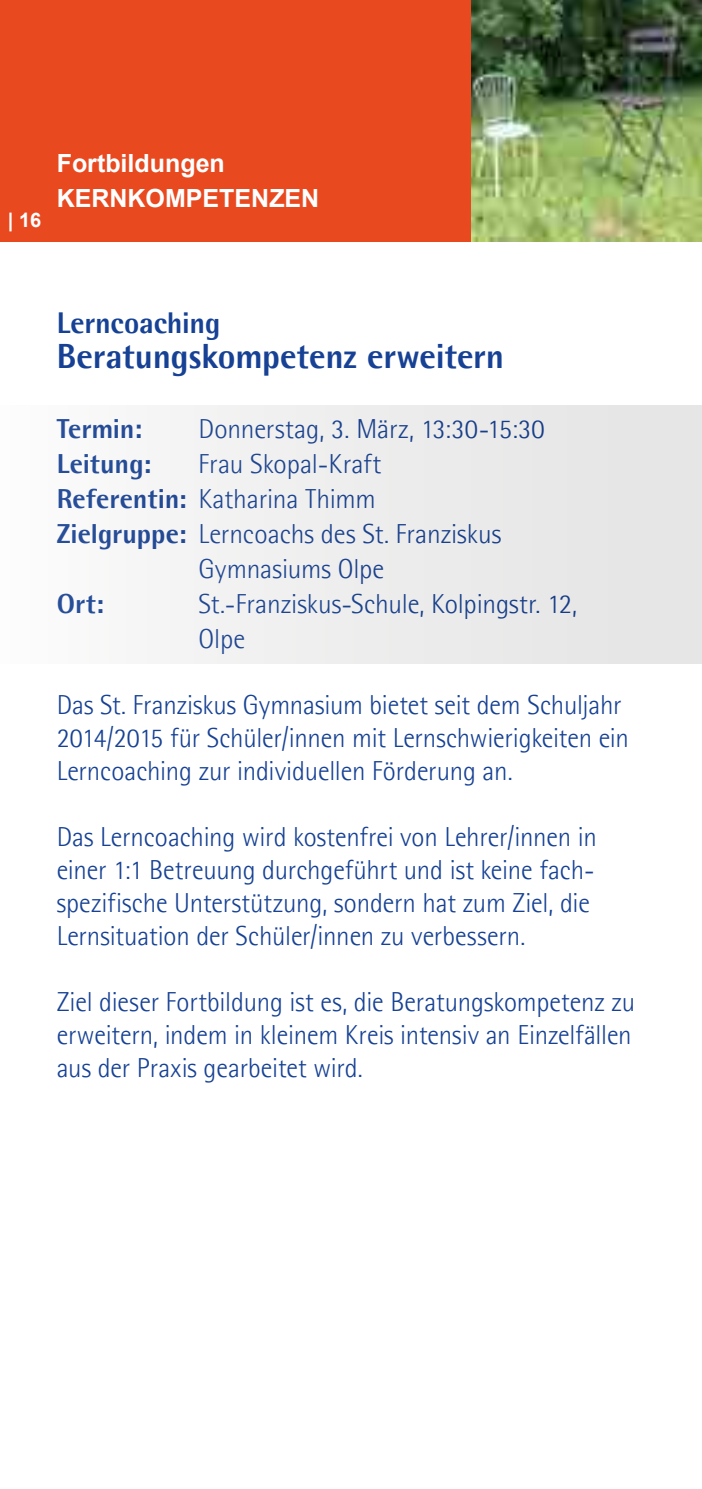
<style>
.page{position:relative;width:702px;height:1489px;background:#fff}
.page>*{position:absolute;margin:0;border:0;box-sizing:border-box;transform-origin:0 0}
.t1{font:700 35px "Agfa Rotis Semisans Ex";letter-spacing:-.005em;color:#164194}
.t2{font:700 30px "Agfa Rotis Semisans Ex";letter-spacing:-.005em;color:#164194}
.t3{font:300 27.5px/33px "Agfa Rotis Semisans";letter-spacing:-.005em;color:#164194}
.t4{font:700 27.5px "Agfa Rotis Semisans Ex";color:#164194}
.t5{font:700 25px/35px "Arial";color:#fff}
.t6{font:700 20px "Arial";color:#fff}
.s1{font-family:"Agfa Rotis Sans Serif";font-weight:800}
.s2{font-family:"Agfa Rotis Semisans Ex";font-weight:700}
</style>
<div class="page">
<img style="left:470px;top:0;width:232px;height:241px">
<div style="left:0;top:0;width:470px;height:241px;background:#e8491f"></div>
<div style="left:0;top:406px;width:702px;height:257px;background:linear-gradient(to right,#fbfbfa,#e3e3e3)"></div>
<p class="t6" style="left:8px;top:207px;width:35px">| 16</p>
<p class="t5" style="left:57px;top:147px;width:264px">Fortbildungen<br>KERNKOMPETENZEN</p>
<p class="t2" style="left:57px;top:304px;width:165px">Lerncoaching</p>
<p class="t1" style="left:57px;top:334px;width:449px">Beratungskompetenz erweitern</p>
<p class="t4" style="left:57px;top:411px;width:87px">Termin<span class="s1">:</span></p>
<p class="t3" style="left:198px;top:412px;width:348px">Donnerstag, 3. März, 13:30-15:30</p>
<p class="t4" style="left:57px;top:446px;width:96px">Leitung:</p>
<p class="t3" style="left:198px;top:447px;width:184px">Frau Skopal-Kraft</p>
<p class="t3" style="left:57px;top:482px;width:321px"><span class="s2">Referentin:</span> Katharina Thimm</p>
<p class="t3" style="left:57px;top:517px;width:446px"><span class="s2">Zielgruppe:</span> Lerncoachs des St. Franziskus</p>
<p class="t3" style="left:198px;top:552px;width:187px">Gymnasiums Olpe</p>
<p class="t4" style="left:57px;top:586px;width:49px">Ort:</p>
<p class="t3" style="left:198px;top:586px;width:380px;line-height:35px">St.-Franziskus-Schule, Kolpingstr. 12,<br>Olpe</p>
<p class="t3" style="left:57px;top:688px;width:573px">Das St. Franziskus Gymnasium bietet seit dem Schuljahr<br>2014/2015 für Schüler/innen mit Lernschwierigkeiten ein<br>Lerncoaching zur individuellen Förderung an.</p>
<p class="t3" style="left:57px;top:820px;width:541px">Das Lerncoaching wird kostenfrei von Lehrer/innen in einer 1:1 Betreuung durchgeführt und ist keine fach&shy;spezifische Unterstützung, sondern hat zum Ziel, die Lernsituation der Schüler/innen zu verbessern.</p>
<p class="t3" style="left:57px;top:985px;width:580px">Ziel dieser Fortbildung ist es, die Beratungskompetenz zu erweitern, indem in kleinem Kreis intensiv an Einzelfällen aus der Praxis gearbeitet wird.</p>
</div>
